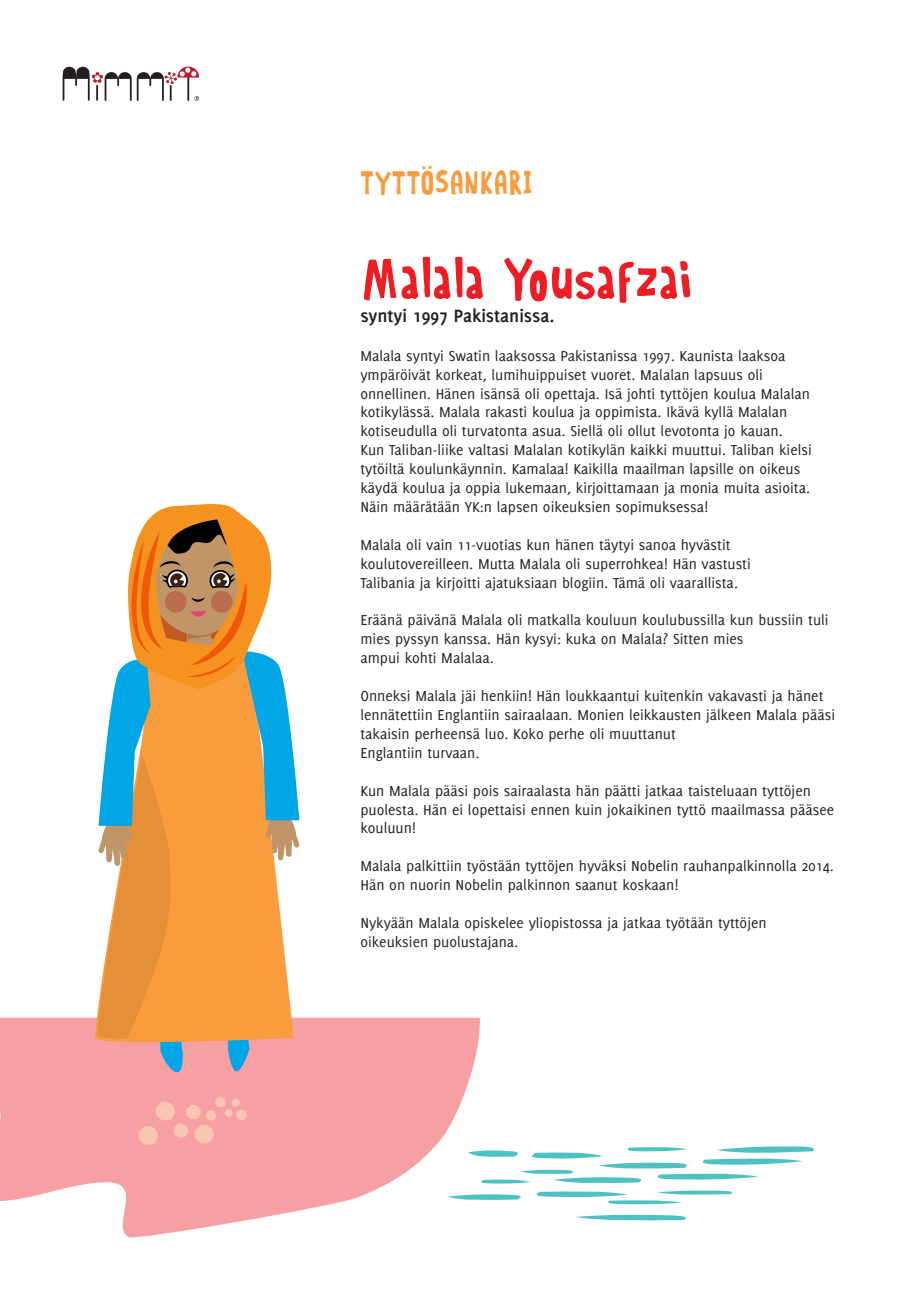
<style>
.page{position:relative;width:919px;height:1289px;background:#fff}
.page>*{position:absolute;margin:0;border:0;box-sizing:border-box;transform-origin:0 0}
.t1{font:57px "DK Rabbit On The Moon";color:#ee1d23}
.t2{font:31.5px "DK Rabbit On The Moon";color:#f89c3d}
.t3{font:700 19.5px "Delicious";color:#231f20}
.t4{font:15.75px/18.9px "Delicious";color:#231f20}
</style>
<div class="page">
<svg style="left:0;top:1017px;width:480px;height:221px;fill:#f6a0a4"></svg>
<svg style="left:63px;top:67px;width:136px;height:34px"></svg>
<svg style="left:448px;top:1193px;width:73px;height:7px"></svg>
<svg style="left:576px;top:1214px;width:110px;height:7px"></svg>
<svg style="left:468px;top:1146px;width:346px;height:38px"></svg>
<svg style="left:536px;top:1190px;width:196px;height:14px"></svg>
<svg style="left:97px;top:504px;width:203px;height:640px"></svg>
<h2 class="t2" style="left:360px;top:162px;width:174px">TYTTÖSANKARI</h2>
<h1 class="t1" style="left:360px;top:240px;width:335px">Malala Yousafzai</h1>
<p class="t3" style="left:360px;top:304px;width:195px">syntyi 1997 Pakistanissa.</p>
<p class="t4" style="left:360px;top:346px;width:453px">Malala syntyi Swatin laaksossa Pakistanissa 1997. Kaunista laaksoa ympäröivät korkeat, lumihuippuiset vuoret. Malalan lapsuus oli onnellinen. Hänen isänsä oli opettaja. Isä johti tyttöjen koulua Malalan kotikylässä. Malala rakasti koulua ja oppimista. Ikävä kyllä Malalan kotiseudulla oli turvatonta asua. Siellä oli ollut levotonta jo kauan.<br>Kun Taliban-liike valtasi Malalan kotikylän kaikki muuttui. Taliban kielsi tytöiltä koulunkäynnin. Kamalaa! Kaikilla maailman lapsille on oikeus käydä koulua ja oppia lukemaan, kirjoittamaan ja monia muita asioita.<br>Näin määrätään YK:n lapsen oikeuksien sopimuksessa!</p>
<p class="t4" style="left:360px;top:535px;width:392px">Malala oli vain 11-vuotias kun hänen täytyi sanoa hyvästit koulutovereilleen. Mutta Malala oli superrohkea! Hän vastusti<br>Talibania ja kirjoitti ajatuksiaan blogiin. Tämä oli vaarallista.</p>
<p class="t4" style="left:360px;top:610px;width:469px">Eräänä päivänä Malala oli matkalla kouluun koulubussilla kun bussiin tuli mies pyssyn kanssa. Hän kysyi: kuka on Malala? Sitten mies<br>ampui kohti Malalaa.</p>
<p class="t4" style="left:360px;top:686px;width:476px">Onneksi Malala jäi henkiin! Hän loukkaantui kuitenkin vakavasti ja hänet lennätettiin Englantiin sairaalaan. Monien leikkausten jälkeen Malala pääsi takaisin perheensä luo. Koko perhe oli muuttanut<br>Englantiin turvaan.</p>
<p class="t4" style="left:360px;top:780px;width:475px">Kun Malala pääsi pois sairaalasta hän päätti jatkaa taisteluaan tyttöjen puolesta. Hän ei lopettaisi ennen kuin jokaikinen tyttö maailmassa pääsee kouluun!</p>
<p class="t4" style="left:360px;top:856px;width:475px">Malala palkittiin työstään tyttöjen hyväksi Nobelin rauhanpalkinnolla 2014.<br>Hän on nuorin Nobelin palkinnon saanut koskaan!</p>
<p class="t4" style="left:360px;top:913px;width:408px">Nykyään Malala opiskelee yliopistossa ja jatkaa työtään tyttöjen oikeuksien puolustajana.</p>
</div>
